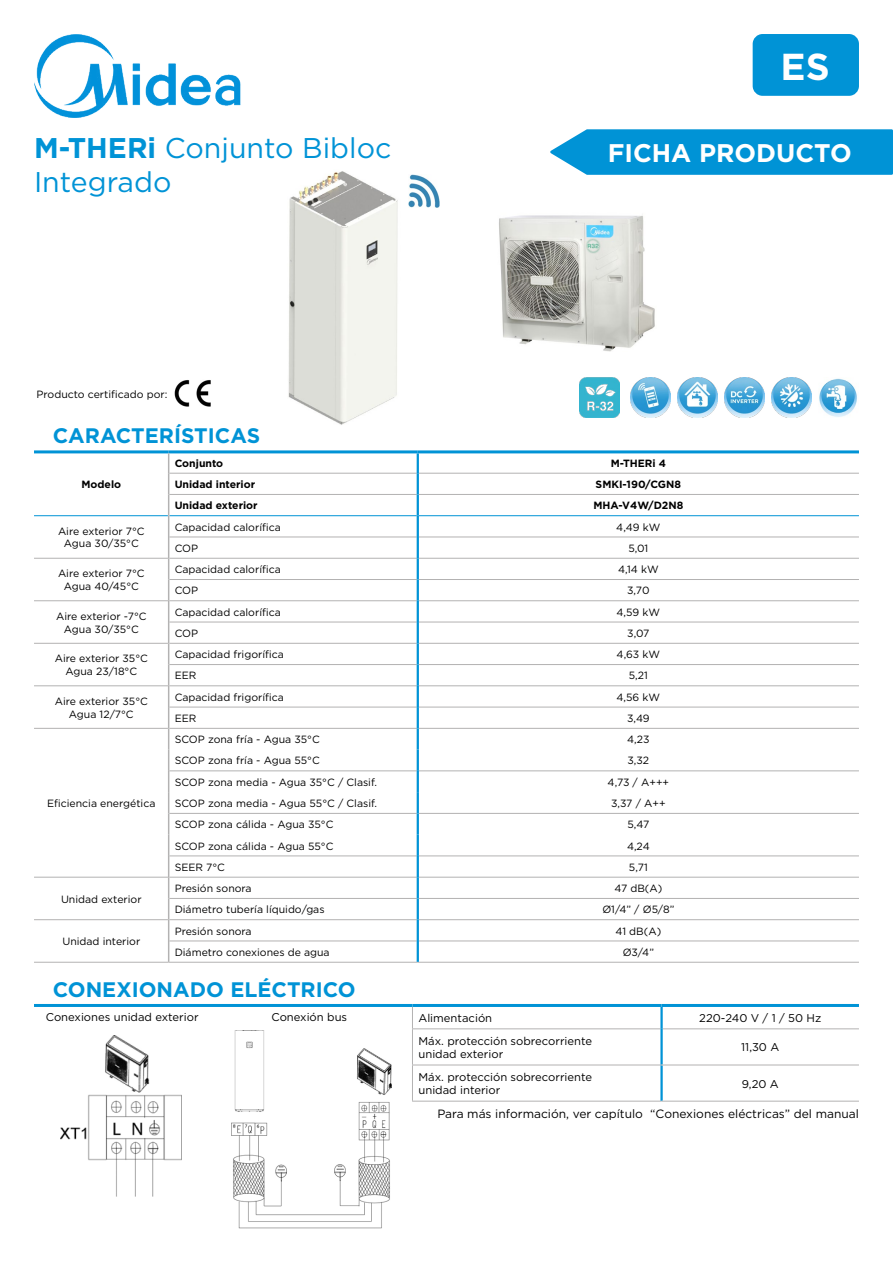
<style>
.page{position:relative;width:893px;height:1263px;background:#fff}
.page>*{position:absolute;margin:0;border:0;box-sizing:border-box;transform-origin:0 0}
.t1{font:700 37.5px "Gotham";color:#fff}
.t2{font:28.5px/34.2px "Gotham";color:#0093d6}
.t3{font:700 25.5px "Gotham";color:#fff}
.t4{font:700 21px "Gotham";color:#0093d6}
.t5{font:12px "Gotham";color:#000}
.t6{font:11.25px/23px "Gotham";color:#000}
.t7{font:10.5px/21.3px "Gotham";color:#000}
.t8{font:700 10.5px/21.3px "Gotham";color:#000;text-align:center}
.s1{font-weight:700}
</style>
<div class="page">
<img style="left:34px;top:34px;width:207px;height:83px">
<img style="left:580px;top:378px;width:40px;height:40px">
<img style="left:288px;top:171px;width:150px;height:254px">
<img style="left:499px;top:215px;width:156px;height:137px">
<img style="left:232px;top:1031px;width:159px;height:198px">
<img style="left:408px;top:175px;width:32px;height:32px">
<img style="left:174px;top:380px;width:37px;height:27px">
<img style="left:631px;top:378px;width:40px;height:40px">
<img style="left:678px;top:378px;width:40px;height:40px">
<img style="left:725px;top:378px;width:40px;height:40px">
<img style="left:772px;top:378px;width:40px;height:40px">
<img style="left:819px;top:378px;width:38px;height:39px">
<img style="left:61px;top:1035px;width:121px;height:162px">
<div style="left:753px;top:34px;width:106px;height:62px;background:#0093d6;border-radius:10px"></div>
<svg style="left:550px;top:129px;width:343px;height:46px;background:#0f99d8"></svg>
<hr style="left:34px;top:450px;width:135px;height:3px;background:#0093d6">
<hr style="left:169px;top:450px;width:249px;height:3px;background:#0093d6">
<hr style="left:418px;top:450px;width:441px;height:3px;background:#0093d6">
<hr style="left:169px;top:473px;width:248px;height:1px;background:#b3b2b2">
<hr style="left:419px;top:473px;width:440px;height:1px;background:#b3b2b2">
<hr style="left:169px;top:494px;width:248px;height:1px;background:#b3b2b2">
<hr style="left:419px;top:494px;width:440px;height:1px;background:#b3b2b2">
<hr style="left:34px;top:515px;width:134px;height:1px;background:#0093d6">
<hr style="left:169px;top:515px;width:248px;height:1px;background:#0093d6">
<hr style="left:419px;top:515px;width:440px;height:1px;background:#0093d6">
<hr style="left:169px;top:537px;width:248px;height:1px;background:#b3b2b2">
<hr style="left:419px;top:537px;width:440px;height:1px;background:#b3b2b2">
<hr style="left:34px;top:558px;width:134px;height:1px;background:#b3b2b2">
<hr style="left:169px;top:558px;width:248px;height:1px;background:#b3b2b2">
<hr style="left:419px;top:558px;width:440px;height:1px;background:#b3b2b2">
<hr style="left:169px;top:579px;width:248px;height:1px;background:#b3b2b2">
<hr style="left:419px;top:579px;width:440px;height:1px;background:#b3b2b2">
<hr style="left:34px;top:600px;width:134px;height:1px;background:#b3b2b2">
<hr style="left:169px;top:600px;width:248px;height:1px;background:#b3b2b2">
<hr style="left:419px;top:600px;width:440px;height:1px;background:#b3b2b2">
<hr style="left:169px;top:622px;width:248px;height:1px;background:#b3b2b2">
<hr style="left:419px;top:622px;width:440px;height:1px;background:#b3b2b2">
<hr style="left:34px;top:643px;width:134px;height:1px;background:#b3b2b2">
<hr style="left:169px;top:643px;width:248px;height:1px;background:#b3b2b2">
<hr style="left:419px;top:643px;width:440px;height:1px;background:#b3b2b2">
<hr style="left:169px;top:664px;width:248px;height:1px;background:#b3b2b2">
<hr style="left:419px;top:664px;width:440px;height:1px;background:#b3b2b2">
<hr style="left:34px;top:685px;width:134px;height:1px;background:#b3b2b2">
<hr style="left:169px;top:685px;width:248px;height:1px;background:#b3b2b2">
<hr style="left:419px;top:685px;width:440px;height:1px;background:#b3b2b2">
<hr style="left:169px;top:707px;width:248px;height:1px;background:#b3b2b2">
<hr style="left:419px;top:707px;width:440px;height:1px;background:#b3b2b2">
<hr style="left:34px;top:728px;width:134px;height:1px;background:#b3b2b2">
<hr style="left:169px;top:728px;width:248px;height:1px;background:#b3b2b2">
<hr style="left:419px;top:728px;width:440px;height:1px;background:#b3b2b2">
<hr style="left:169px;top:770px;width:248px;height:1px;background:#b3b2b2">
<hr style="left:419px;top:770px;width:440px;height:1px;background:#b3b2b2">
<hr style="left:169px;top:813px;width:248px;height:1px;background:#b3b2b2">
<hr style="left:419px;top:813px;width:440px;height:1px;background:#b3b2b2">
<hr style="left:169px;top:855px;width:248px;height:1px;background:#b3b2b2">
<hr style="left:419px;top:855px;width:440px;height:1px;background:#b3b2b2">
<hr style="left:34px;top:877px;width:134px;height:1px;background:#b3b2b2">
<hr style="left:34px;top:919px;width:134px;height:1px;background:#b3b2b2">
<hr style="left:34px;top:962px;width:135px;height:1px;background:#b3b2b2">
<hr style="left:169px;top:877px;width:248px;height:1px;background:#b3b2b2">
<hr style="left:419px;top:877px;width:440px;height:1px;background:#b3b2b2">
<hr style="left:169px;top:898px;width:248px;height:1px;background:#b3b2b2">
<hr style="left:419px;top:898px;width:440px;height:1px;background:#b3b2b2">
<hr style="left:169px;top:919px;width:248px;height:1px;background:#b3b2b2">
<hr style="left:419px;top:919px;width:440px;height:1px;background:#b3b2b2">
<hr style="left:169px;top:940px;width:248px;height:1px;background:#b3b2b2">
<hr style="left:419px;top:940px;width:440px;height:1px;background:#b3b2b2">
<hr style="left:169px;top:962px;width:249px;height:1px;background:#b3b2b2">
<hr style="left:418px;top:962px;width:441px;height:1px;background:#b3b2b2">
<svg style="left:168px;top:453px;width:1px;height:509px"></svg>
<hr style="left:417px;top:453px;width:2px;height:20px;background:#0093d6">
<hr style="left:417px;top:473px;width:2px;height:21px;background:#0093d6">
<hr style="left:417px;top:494px;width:2px;height:22px;background:#0093d6">
<hr style="left:417px;top:516px;width:2px;height:21px;background:#0093d6">
<hr style="left:417px;top:537px;width:2px;height:21px;background:#0093d6">
<hr style="left:417px;top:558px;width:2px;height:21px;background:#0093d6">
<hr style="left:417px;top:579px;width:2px;height:22px;background:#0093d6">
<hr style="left:417px;top:601px;width:2px;height:21px;background:#0093d6">
<hr style="left:417px;top:622px;width:2px;height:21px;background:#0093d6">
<hr style="left:417px;top:643px;width:2px;height:21px;background:#0093d6">
<hr style="left:417px;top:664px;width:2px;height:22px;background:#0093d6">
<hr style="left:417px;top:686px;width:2px;height:21px;background:#0093d6">
<hr style="left:417px;top:707px;width:2px;height:21px;background:#0093d6">
<hr style="left:417px;top:728px;width:2px;height:22px;background:#0093d6">
<hr style="left:417px;top:750px;width:2px;height:21px;background:#0093d6">
<hr style="left:417px;top:771px;width:2px;height:21px;background:#0093d6">
<hr style="left:417px;top:792px;width:2px;height:21px;background:#0093d6">
<hr style="left:417px;top:813px;width:2px;height:22px;background:#0093d6">
<hr style="left:417px;top:835px;width:2px;height:21px;background:#0093d6">
<hr style="left:417px;top:856px;width:2px;height:21px;background:#0093d6">
<hr style="left:417px;top:877px;width:2px;height:21px;background:#0093d6">
<hr style="left:417px;top:898px;width:2px;height:22px;background:#0093d6">
<hr style="left:417px;top:920px;width:2px;height:21px;background:#0093d6">
<hr style="left:417px;top:941px;width:2px;height:21px;background:#0093d6">
<hr style="left:412px;top:1101px;width:250px;height:1px;background:#b3b2b2">
<hr style="left:34px;top:1004px;width:378px;height:3px;background:#0093d6">
<hr style="left:412px;top:1004px;width:250px;height:3px;background:#0093d6">
<hr style="left:662px;top:1004px;width:197px;height:3px;background:#0093d6">
<hr style="left:662px;top:1101px;width:197px;height:1px;background:#b3b2b2">
<svg style="left:412px;top:1007px;width:447px;height:94px"></svg>
<hr style="left:412px;top:1029px;width:1px;height:35px;background:#b3b2b2">
<hr style="left:412px;top:1065px;width:1px;height:36px;background:#b3b2b2">
<h2 class="t2" style="left:34px;top:130px;width:359px"><span class="s1">M-THERi</span> Conjunto Bibloc<br>Integrado</h2>
<h1 class="t1" style="left:781px;top:42px;width:51px">ES</h1>
<h3 class="t3" style="left:608px;top:136px;width:245px">FICHA PRODUCTO</h3>
<p class="t7" style="left:37px;top:383px;width:132px">Producto certificado por:</p>
<h3 class="t4" style="left:53px;top:422px;width:209px">CARACTERÍSTICAS</h3>
<p class="t8" style="left:81px;top:474px;width:41px">Modelo</p>
<p class="t8" style="left:175px;top:452px;width:85px;text-align:left">Conjunto<br>Unidad interior<br>Unidad exterior</p>
<p class="t7" style="left:58px;top:525px;width:88px;line-height:12.6px;text-align:center">Aire exterior 7°C<br>Agua 30/35°C</p>
<p class="t7" style="left:175px;top:516px;width:108px">Capacidad calorífica<br>COP</p>
<p class="t7" style="left:58px;top:567px;width:88px;line-height:12.6px;text-align:center">Aire exterior 7°C<br>Agua 40/45°C</p>
<p class="t7" style="left:175px;top:558px;width:108px">Capacidad calorífica<br>COP</p>
<p class="t7" style="left:56px;top:610px;width:92px;line-height:12.6px;text-align:center">Aire exterior -7°C<br>Agua 30/35°C</p>
<p class="t7" style="left:175px;top:601px;width:108px">Capacidad calorífica<br>COP</p>
<p class="t7" style="left:55px;top:652px;width:95px;line-height:12.6px;text-align:center">Aire exterior 35°C<br>Agua 23/18°C</p>
<p class="t7" style="left:175px;top:643px;width:111px">Capacidad frigorífica<br>EER</p>
<p class="t7" style="left:55px;top:695px;width:95px;line-height:12.6px;text-align:center">Aire exterior 35°C<br>Agua 12/7°C</p>
<p class="t7" style="left:175px;top:686px;width:111px">Capacidad frigorífica<br>EER</p>
<p class="t7" style="left:47px;top:792px;width:110px">Eficiencia energética</p>
<p class="t7" style="left:175px;top:729px;width:204px">SCOP zona fría - Agua 35°C<br>SCOP zona fría - Agua 55°C<br>SCOP zona media - Agua 35°C / Clasif.<br>SCOP zona media - Agua 55°C / Clasif.<br>SCOP zona cálida - Agua 35°C<br>SCOP zona cálida - Agua 55°C<br>SEER 7°C</p>
<p class="t7" style="left:61px;top:888px;width:82px">Unidad exterior</p>
<p class="t7" style="left:175px;top:877px;width:151px">Presión sonora<br>Diámetro tubería líquido/gas</p>
<p class="t7" style="left:62px;top:931px;width:79px">Unidad interior</p>
<p class="t7" style="left:175px;top:920px;width:157px">Presión sonora<br>Diámetro conexiones de agua</p>
<h3 class="t4" style="left:53px;top:975px;width:305px">CONEXIONADO ELÉCTRICO</h3>
<p class="t6" style="left:46px;top:1005px;width:154px">Conexiones unidad exterior</p>
<p class="t6" style="left:271px;top:1005px;width:77px">Conexión bus</p>
<p class="t8" style="left:593px;top:452px;width:91px">M-THERi 4<br>SMKI-190/CGN8<br>MHA-V4W/D2N8</p>
<p class="t7" style="left:602px;top:516px;width:73px;text-align:center">4,49 kW<br>5,01<br>4,14 kW<br>3,70<br>4,59 kW<br>3,07<br>4,63 kW<br>5,21<br>4,56 kW<br>3,49<br>4,23<br>3,32<br>4,73 / A+++<br>3,37 / A++<br>5,47<br>4,24<br>5,71<br>47 dB(A)<br>Ø1/4” / Ø5/8”<br>41 dB(A)<br>Ø3/4”</p>
<p class="t6" style="left:699px;top:1006px;width:124px">220-240 V / 1 / 50 Hz</p>
<p class="t6" style="left:741px;top:1036px;width:40px">11,30 A</p>
<p class="t6" style="left:742px;top:1072px;width:38px">9,20 A</p>
<p class="t6" style="left:418px;top:1006px;width:175px">Alimentación<br>Máx. protección sobrecorriente</p>
<p class="t6" style="left:418px;top:1043px;width:175px">unidad exterior<br>Máx. protección sobrecorriente</p>
<p class="t6" style="left:418px;top:1079px;width:83px">unidad interior</p>
<p class="t5" style="left:437px;top:1106px;width:423px">Para más información, ver capítulo “Conexiones eléctricas” del manual</p>
</div>
